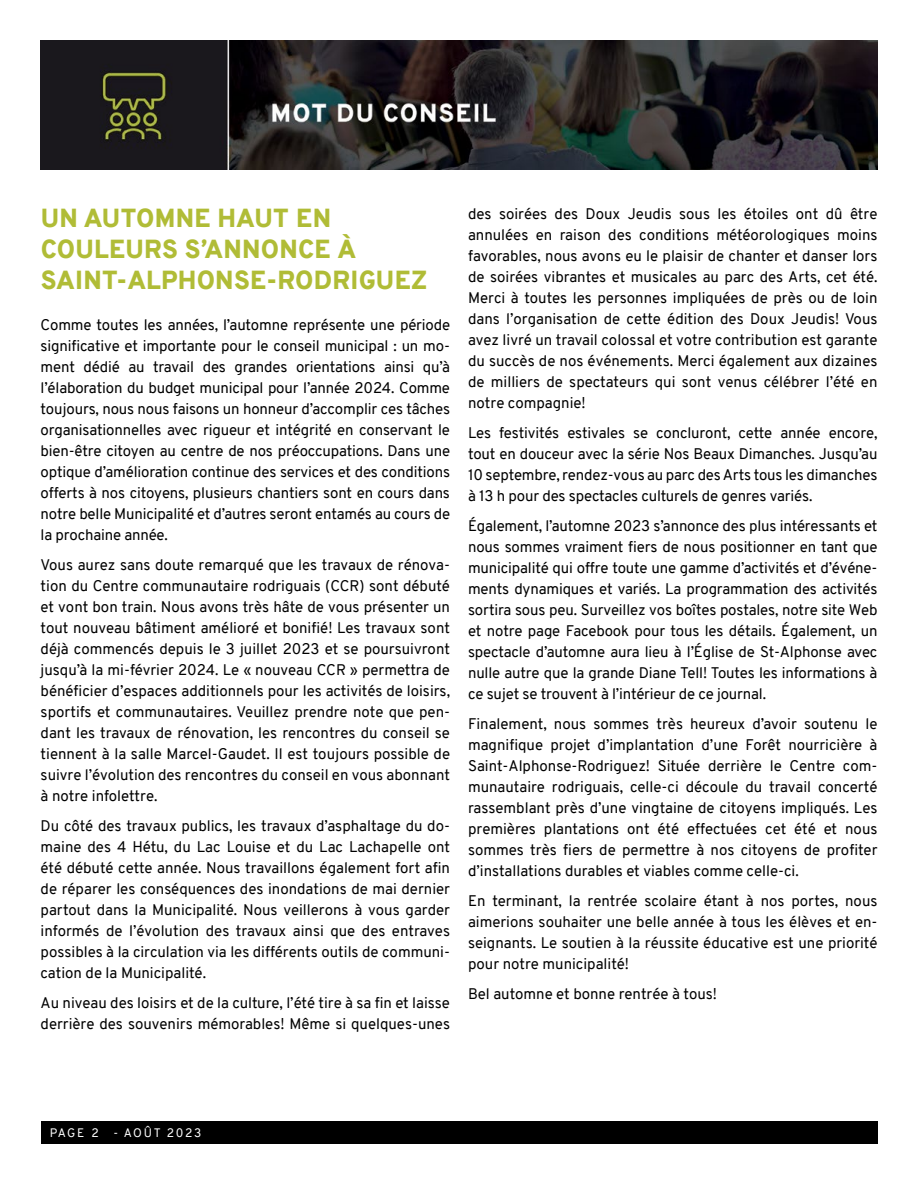
<style>
.page{position:relative;width:918px;height:1188px;background:#fff}
.page>*{position:absolute;margin:0;border:0;box-sizing:border-box;transform-origin:0 0}
.t1{font:900 25.5px/30.6px "Overpass";letter-spacing:.01em;color:#b0bc36}
.t2{font:15px/21px "Overpass";color:#000;text-align:justify}
.t3{font:12px "Overpass";letter-spacing:.14em;color:#fff}
</style>
<div class="page">
<div style="left:41px;top:1121px;width:837px;height:23px;background:#000"></div>
<img style="left:40px;top:40px;width:838px;height:129px">
<h1 class="t1" style="left:41px;top:203px;width:388px">UN AUTOMNE HAUT EN<br>COULEURS S’ANNONCE À<br>SAINT-ALPHONSE-RODRIGUEZ</h1>
<p class="t2" style="left:41px;top:314px;width:411px">Comme toutes les années, l’automne représente une période significative et importante pour le conseil municipal : un mo&shy;ment dédié au travail des grandes orientations ainsi qu’à l’élaboration du budget municipal pour l’année 2024. Comme toujours, nous nous faisons un honneur d’accomplir ces tâches organisationnelles avec rigueur et intégrité en conservant le bien-être citoyen au centre de nos préoccupations. Dans une optique d’amélioration continue des services et des conditions offerts à nos citoyens, plusieurs chantiers sont en cours dans notre belle Municipalité et d’autres seront entamés au cours de la prochaine année.</p>
<p class="t2" style="left:41px;top:554px;width:411px">Vous aurez sans doute remarqué que les travaux de rénova&shy;tion du Centre communautaire rodriguais (CCR) sont débuté et vont bon train. Nous avons très hâte de vous présenter un tout nouveau bâtiment amélioré et bonifié! Les travaux sont déjà commencés depuis le 3 juillet 2023 et se poursuivront jusqu’à la mi-février 2024. Le « nouveau CCR » permettra de bénéficier d’espaces additionnels pour les activités de loisirs, sportifs et communautaires. Veuillez prendre note que pen&shy;dant les travaux de rénovation, les rencontres du conseil se tiennent à la salle Marcel-Gaudet. Il est toujours possible de suivre l’évolution des rencontres du conseil en vous abonnant à notre infolettre.</p>
<p class="t2" style="left:41px;top:815px;width:411px">Du côté des travaux publics, les travaux d’asphaltage du do&shy;maine des 4 Hétu, du Lac Louise et du Lac Lachapelle ont été débuté cette année. Nous travaillons également fort afin de réparer les conséquences des inondations de mai dernier partout dans la Municipalité. Nous veillerons à vous garder informés de l’évolution des travaux ainsi que des entraves possibles à la circulation via les différents outils de communi&shy;cation de la Municipalité.</p>
<p class="t2" style="left:41px;top:992px;width:411px">Au niveau des loisirs et de la culture, l’été tire à sa fin et laisse derrière des souvenirs mémorables! Même si quelques-unes</p>
<p class="t2" style="left:468px;top:204px;width:411px">des soirées des Doux Jeudis sous les étoiles ont dû être annulées en raison des conditions météorologiques moins favorables, nous avons eu le plaisir de chanter et danser lors de soirées vibrantes et musicales au parc des Arts, cet été.<br>Merci à toutes les personnes impliquées de près ou de loin dans l’organisation de cette édition des Doux Jeudis! Vous avez livré un travail colossal et votre contribution est garante du succès de nos événements. Merci également aux dizaines de milliers de spectateurs qui sont venus célébrer l’été en notre compagnie!</p>
<p class="t2" style="left:468px;top:423px;width:411px">Les festivités estivales se concluront, cette année encore, tout en douceur avec la série Nos Beaux Dimanches. Jusqu’au 10 septembre, rendez-vous au parc des Arts tous les dimanches à 13 h pour des spectacles culturels de genres variés.</p>
<p class="t2" style="left:468px;top:516px;width:411px">Également, l’automne 2023 s’annonce des plus intéressants et nous sommes vraiment fiers de nous positionner en tant que municipalité qui offre toute une gamme d’activités et d’événe&shy;ments dynamiques et variés. La programmation des activités sortira sous peu. Surveillez vos boîtes postales, notre site Web et notre page Facebook pour tous les détails. Également, un spectacle d’automne aura lieu à l’Église de St-Alphonse avec nulle autre que la grande Diane Tell! Toutes les informations à ce sujet se trouvent à l’intérieur de ce journal.</p>
<p class="t2" style="left:468px;top:714px;width:411px">Finalement, nous sommes très heureux d’avoir soutenu le magnifique projet d’implantation d’une Forêt nourricière à Saint-Alphonse-Rodriguez! Située derrière le Centre com&shy;munautaire rodriguais, celle-ci découle du travail concerté rassemblant près d’une vingtaine de citoyens impliqués. Les premières plantations ont été effectuées cet été et nous sommes très fiers de permettre à nos citoyens de profiter d’installations durables et viables comme celle-ci.</p>
<p class="t2" style="left:468px;top:890px;width:411px">En terminant, la rentrée scolaire étant à nos portes, nous aimerions souhaiter une belle année à tous les élèves et en&shy;seignants. Le soutien à la réussite éducative est une priorité pour notre municipalité!</p>
<p class="t2" style="left:468px;top:983px;width:250px">Bel automne et bonne rentrée à tous!</p>
<p class="t3" style="left:50px;top:1124px;width:153px">PAGE 2 - AOÛT 2023</p>
</div>
